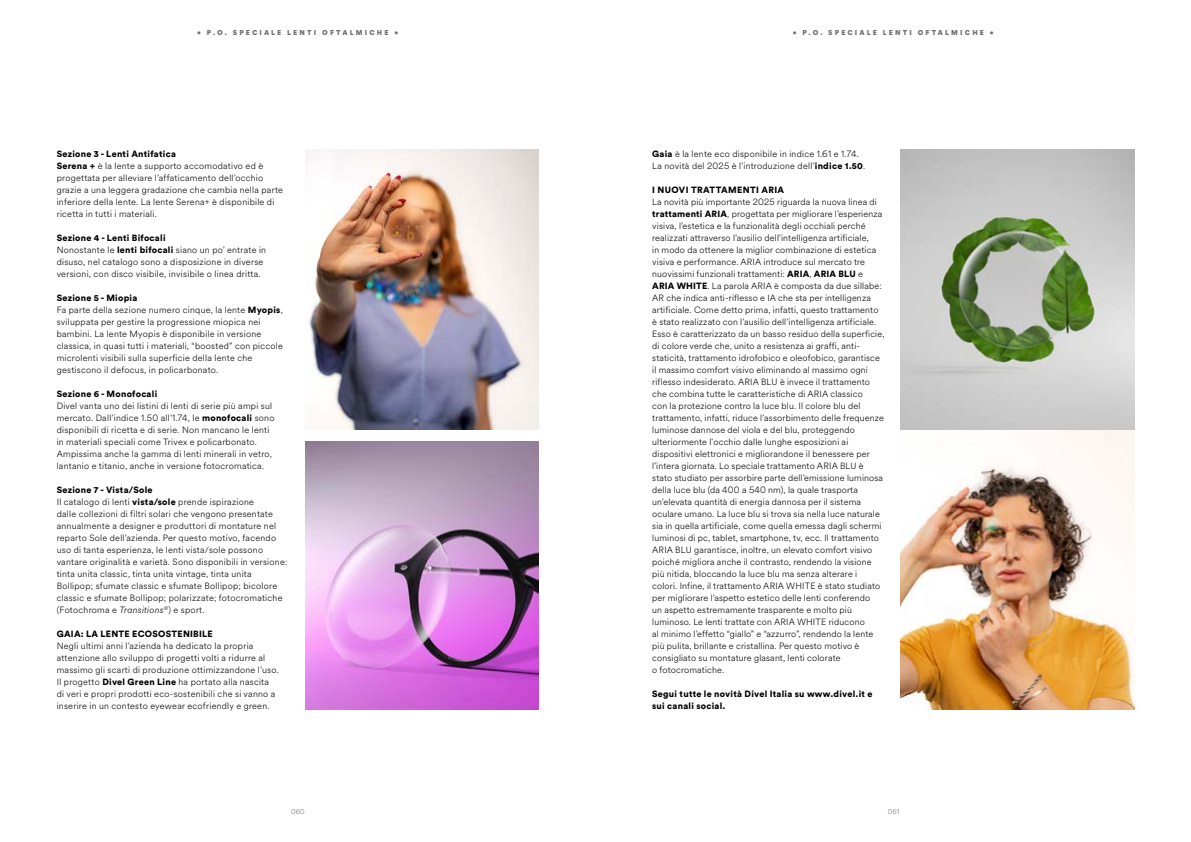
<style>
.page{position:relative;width:1191px;height:842px;background:#fff}
.page>*{position:absolute;margin:0;border:0;box-sizing:border-box;transform-origin:0 0}
.t1{font:300 9px/12px "Circular Spotify Text";letter-spacing:.02em;color:#000}
.t2{font:900 9px/12px "Circular Std";letter-spacing:.03em;color:#000}
.t3{font:900 7px "Circular XX";letter-spacing:.31em;color:#706f6f}
.t4{font:300 7px "Circular Spotify Text";color:#706f6f}
.s1{font-family:"Circular Std";font-weight:900}
.s2{font-style:italic}
</style>
<div class="page">
<img style="left:305px;top:150px;width:233px;height:279px">
<img style="left:900px;top:150px;width:234px;height:279px">
<img style="left:305px;top:441px;width:233px;height:268px">
<img style="left:900px;top:431px;width:234px;height:278px">
<p class="t3" style="left:197px;top:28px;width:202px">• P.O. SPECIALE LENTI OFTALMICHE •</p>
<p class="t3" style="left:792px;top:28px;width:202px">• P.O. SPECIALE LENTI OFTALMICHE •</p>
<p class="t2" style="left:57px;top:148px;width:121px">Sezione 3 - Lenti Antifatica</p>
<p class="t1" style="left:57px;top:160px;width:228px"><span class="s1">Serena +</span> è la lente a supporto accomodativo ed è progettata per alleviare l’affaticamento dell’occhio grazie a una leggera gradazione che cambia nella parte inferiore della lente. La lente Serena+ è disponibile di ricetta in tutti i materiali.</p>
<p class="t2" style="left:57px;top:232px;width:110px">Sezione 4 - Lenti Bifocali</p>
<p class="t1" style="left:57px;top:244px;width:211px">Nonostante le <span class="s1">lenti bifocali</span> siano un po’ entrate in disuso, nel catalogo sono a disposizione in diverse versioni, con disco visibile, invisibile o linea dritta.</p>
<p class="t2" style="left:57px;top:292px;width:82px">Sezione 5 - Miopia</p>
<p class="t1" style="left:57px;top:304px;width:228px">Fa parte della sezione numero cinque, la lente <span class="s1">Myopis</span>, sviluppata per gestire la progressione miopica nei bambini. La lente Myopis è disponibile in versione classica, in quasi tutti i materiali, “boosted” con piccole microlenti visibili sulla superficie della lente che gestiscono il defocus, in policarbonato.</p>
<p class="t2" style="left:57px;top:388px;width:102px">Sezione 6 - Monofocali</p>
<p class="t1" style="left:57px;top:400px;width:219px">Divel vanta uno dei listini di lenti di serie più ampi sul mercato. Dall’indice 1.50 all’1.74, le <span class="s1">monofocali</span> sono disponibili di ricetta e di serie. Non mancano le lenti in materiali speciali come Trivex e policarbonato.<br>Ampissima anche la gamma di lenti minerali in vetro, lantanio e titanio, anche in versione fotocromatica.</p>
<p class="t2" style="left:57px;top:484px;width:97px">Sezione 7 - Vista/Sole</p>
<p class="t1" style="left:57px;top:496px;width:232px">Il catalogo di lenti <span class="s1">vista/sole</span> prende ispirazione<br>dalle collezioni di filtri solari che vengono presentate annualmente a designer e produttori di montature nel reparto Sole dell’azienda. Per questo motivo, facendo uso di tanta esperienza, le lenti vista/sole possono vantare originalità e varietà. Sono disponibili in versione: tinta unita classic, tinta unita vintage, tinta unita Bollipop; sfumate classic e sfumate Bollipop; bicolore classic e sfumate Bollipop; polarizzate; fotocromatiche (Fotochroma e <span class="s2">Transitions</span><sup>®</sup>) e sport.</p>
<p class="t2" style="left:57px;top:628px;width:158px">GAIA: LA LENTE ECOSOSTENIBILE</p>
<p class="t1" style="left:57px;top:640px;width:224px">Negli ultimi anni l’azienda ha dedicato la propria attenzione allo sviluppo di progetti volti a ridurre al massimo gli scarti di produzione ottimizzandone l’uso.<br>Il progetto <span class="s1">Divel Green Line</span> ha portato alla nascita<br>di veri e propri prodotti eco-sostenibili che si vanno a inserire in un contesto eyewear ecofriendly e green.</p>
<p class="t1" style="left:652px;top:148px;width:214px"><span class="s1">Gaia</span> è la lente eco disponibile in indice 1.61 e 1.74.<br>La novità del 2025 è l'introduzione dell’<span class="s1">indice 1.50</span>.</p>
<p class="t2" style="left:652px;top:184px;width:133px">I NUOVI TRATTAMENTI ARIA</p>
<p class="t1" style="left:652px;top:196px;width:234px">La novità più importante 2025 riguarda la nuova linea di <span class="s1">trattamenti ARIA</span>, progettata per migliorare l’esperienza visiva, l’estetica e la funzionalità degli occhiali perché realizzati attraverso l’ausilio dell'intelligenza artificiale,<br>in modo da ottenere la miglior combinazione di estetica visiva e performance. ARIA introduce sul mercato tre nuovissimi funzionali trattamenti: <span class="s1">ARIA</span>, <span class="s1">ARIA BLU</span> e <span class="s1">ARIA WHITE</span>. La parola ARIA è composta da due sillabe:<br>AR che indica anti-riflesso e IA che sta per intelligenza artificiale. Come detto prima, infatti, questo trattamento è stato realizzato con l’ausilio dell’intelligenza artificiale.<br>Esso è caratterizzato da un basso residuo della superficie, di colore verde che, unito a resistenza ai graffi, anti&shy;staticità, trattamento idrofobico e oleofobico, garantisce il massimo comfort visivo eliminando al massimo ogni riflesso indesiderato. ARIA BLU è invece il trattamento che combina tutte le caratteristiche di ARIA classico<br>con la protezione contro la luce blu. Il colore blu del trattamento, infatti, riduce l'assorbimento delle frequenze luminose dannose del viola e del blu, proteggendo ulteriormente l'occhio dalle lunghe esposizioni ai dispositivi elettronici e migliorandone il benessere per l'intera giornata. Lo speciale trattamento ARIA BLU è stato studiato per assorbire parte dell’emissione luminosa della luce blu (da 400 a 540 nm), la quale trasporta un’elevata quantità di energia dannosa per il sistema oculare umano. La luce blu si trova sia nella luce naturale sia in quella artificiale, come quella emessa dagli schermi luminosi di pc, tablet, smartphone, tv, ecc. Il trattamento ARIA BLU garantisce, inoltre, un elevato comfort visivo poiché migliora anche il contrasto, rendendo la visione più nitida, bloccando la luce blu ma senza alterare i<br>colori. Infine, il trattamento ARIA WHITE è stato studiato per migliorare l’aspetto estetico delle lenti conferendo<br>un aspetto estremamente trasparente e molto più luminoso. Le lenti trattate con ARIA WHITE riducono<br>al minimo l’effetto “giallo” e “azzurro”, rendendo la lente più pulita, brillante e cristallina. Per questo motivo è consigliato su montature glasant, lenti colorate<br>o fotocromatiche.</p>
<p class="t2" style="left:652px;top:687px;width:222px">Segui tutte le novità Divel Italia su www.divel.it e sui canali social.</p>
<p class="t4" style="left:291px;top:806px;width:15px">060</p>
<p class="t4" style="left:887px;top:806px;width:13px">061</p>
</div>
